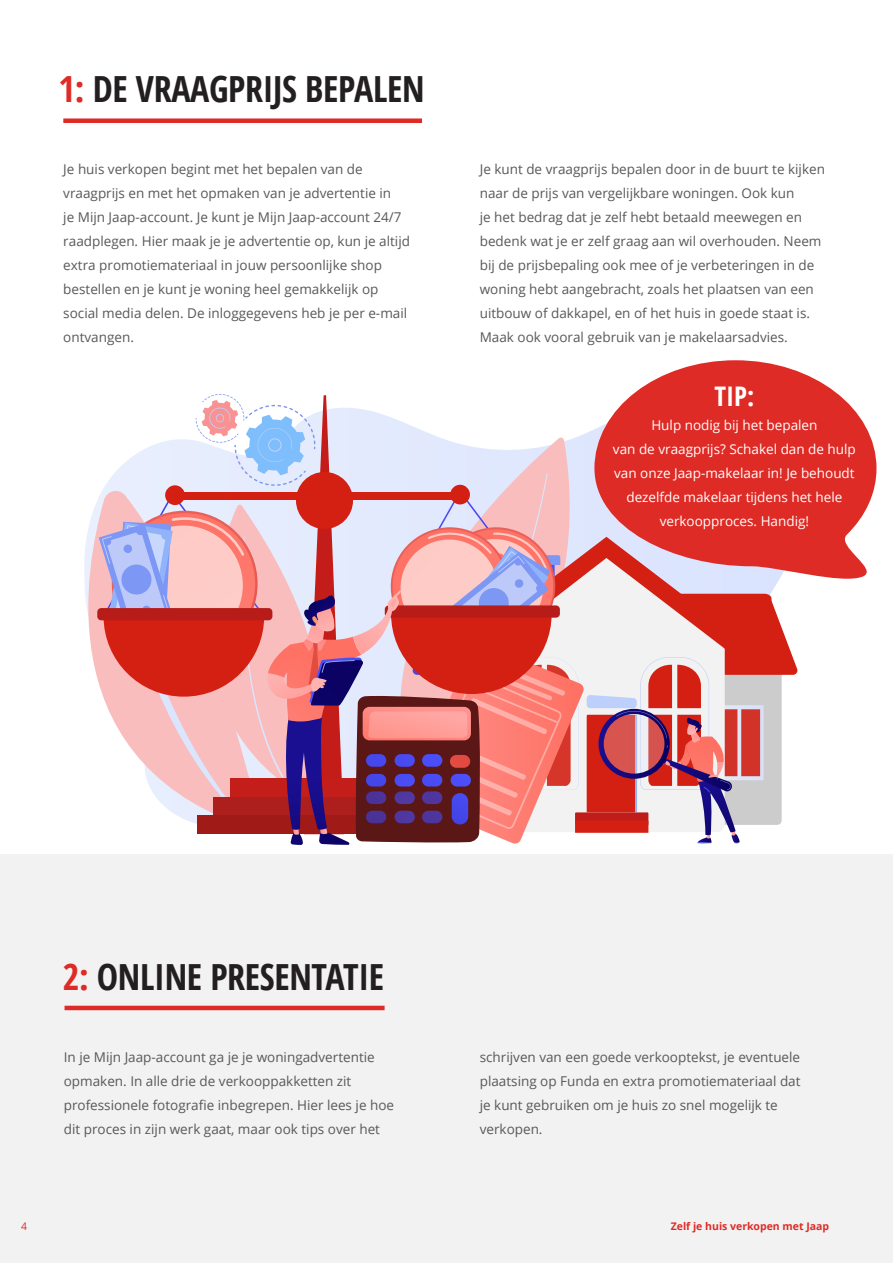
<style>
.page{position:relative;width:893px;height:1263px;background:#fff}
.page>*{position:absolute;margin:0;border:0;box-sizing:border-box;transform-origin:0 0}
.t1{font:700 condensed 36px "Open Sans";letter-spacing:-.01em;color:#231f20}
.t2{font:700 condensed 27px "Open Sans";color:#fff}
.t3{font:13.5px/24px "Open Sans";color:#57585a}
.t4{font:13.5px/24px "Open Sans";color:#fff;text-align:center}
.t5{font:700 10.5px "Open Sans";color:#de2b26}
.t6{font:10.5px "Open Sans";color:#de2b26}
.s1{color:#de2b26}
</style>
<div class="page">
<div style="left:0;top:1187px;width:893px;height:76px;background:#f2f2f3"></div>
<svg style="left:84px;top:498px;width:15px;height:186px"></svg>
<svg style="left:99px;top:394px;width:699px;height:451px"></svg>
<div style="left:0;top:854px;width:893px;height:341px;background:#f2f2f3"></div>
<svg style="left:594px;top:360px;width:283px;height:225px;background:#e25957"></svg>
<div style="left:63px;top:118px;width:359px;height:5px;background:#de2b26"></div>
<hr style="left:65px;top:1006px;width:320px;height:4px;background:#de2b26">
<p class="t1" style="left:58px;top:64px;width:368px"><span class="s1">1:</span> DE VRAAGPRIJS BEPALEN</p>
<p class="t3" style="left:63px;top:157px;width:348px">Je huis verkopen begint met het bepalen van de vraagprijs en met het opmaken van je advertentie in<br>je Mijn Jaap-account. Je kunt je Mijn Jaap-account 24/7 raadplegen. Hier maak je je advertentie op, kun je altijd extra promotiemateriaal in jouw persoonlijke shop bestellen en je kunt je woning heel gemakkelijk op social media delen. De inloggegevens heb je per e-mail ontvangen.</p>
<p class="t3" style="left:480px;top:157px;width:347px">Je kunt de vraagprijs bepalen door in de buurt te kijken naar de prijs van vergelijkbare woningen. Ook kun<br>je het bedrag dat je zelf hebt betaald meewegen en bedenk wat je er zelf graag aan wil overhouden. Neem bij de prijsbepaling ook mee of je verbeteringen in de woning hebt aangebracht, zoals het plaatsen van een uitbouw of dakkapel, en of het huis in goede staat is.<br>Maak ook vooral gebruik van je makelaarsadvies.</p>
<p class="t2" style="left:714px;top:377px;width:41px">TIP:</p>
<p class="t4" style="left:651px;top:412px;width:168px">Hulp nodig bij het bepalen</p>
<p class="t4" style="left:613px;top:436px;width:244px">van de vraagprijs? Schakel dan de hulp van onze Jaap-makelaar in! Je behoudt dezelfde makelaar tijdens het hele verkoopproces. Handig!</p>
<p class="t1" style="left:63px;top:952px;width:323px"><span class="s1">2:</span> ONLINE PRESENTATIE</p>
<p class="t3" style="left:64px;top:1045px;width:332px">In je Mijn Jaap-account ga je je woningadvertentie opmaken. In alle drie de verkooppakketten zit professionele fotografie inbegrepen. Hier lees je hoe dit proces in zijn werk gaat, maar ook tips over het</p>
<p class="t3" style="left:480px;top:1045px;width:322px">schrijven van een goede verkooptekst, je eventuele plaatsing op Funda en extra promotiemateriaal dat je kunt gebruiken om je huis zo snel mogelijk te verkopen.</p>
<p class="t6" style="left:21px;top:1219px;width:8px">4</p>
<p class="t5" style="left:671px;top:1219px;width:160px">Zelf je huis verkopen met Jaap</p>
</div>
